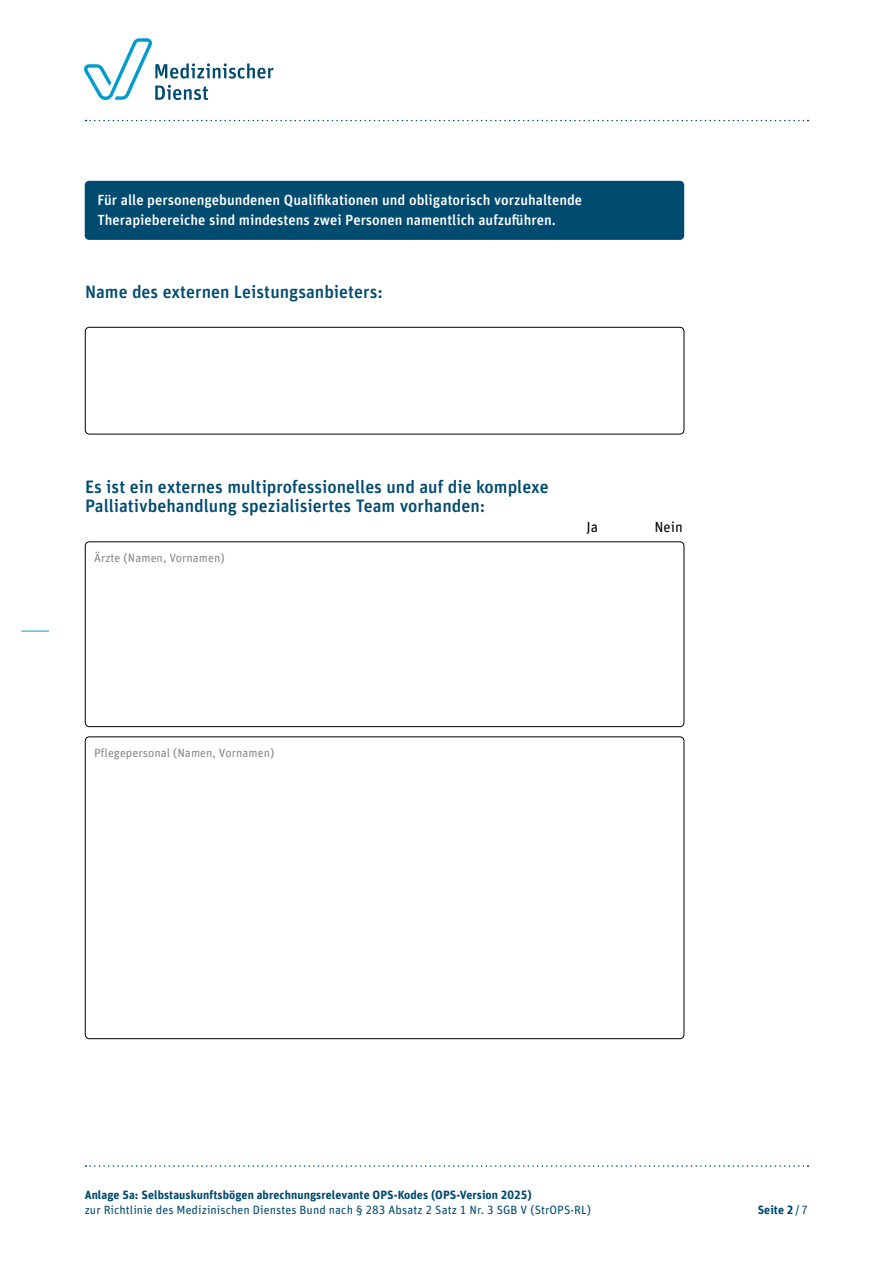
<style>
.page{position:relative;width:893px;height:1263px;background:#fff}
.page>*{position:absolute;margin:0;border:0;box-sizing:border-box;transform-origin:0 0}
.H3_Zwischenheadline_ohne_Linie{font:500 18px/19.5px "Unit Rounded Pro";color:#004b70}
.Unterzeilen{font:500 14.7px/19.5px "Unit Rounded Pro";color:#fff}
.Strukturprüfungen_ja_nein{font:14.7px "Unit Rounded Pro";color:#000}
.Paginierung{font:700 12px "Unit Rounded Pro";letter-spacing:.005em;color:#004b70}
.t1{font:12px "Unit Rounded Pro";letter-spacing:.005em;color:#004b70}
.Bescheibung_Textfelder{font:12px "Unit Rounded Pro";letter-spacing:.005em;color:#878786}
.s1{font-weight:400}
</style>
<div class="page">
<svg style="left:85px;top:1165px;width:723px;height:2px"></svg>
<svg style="left:85px;top:120px;width:723px;height:1px"></svg>
<svg style="left:21px;top:631px;width:28px;height:1px"></svg>
<svg style="left:84px;top:38px;width:190px;height:62px"></svg>
<div style="left:85px;top:327px;width:599px;height:107px;border:1px solid #000;border-radius:4px"></div>
<div style="left:85px;top:542px;width:599px;height:185px;border:1px solid #000;border-radius:4px"></div>
<div style="left:85px;top:181px;width:599px;height:59px;background:#004b70;border-radius:4px"></div>
<p class="Unterzeilen" style="left:97px;top:190px;width:486px">Für alle personengebundenen Qualifikationen und obligatorisch vorzuhaltende<br>Therapiebereiche sind mindestens zwei Personen namentlich aufzuführen.</p>
<h3 class="H3_Zwischenheadline_ohne_Linie" style="left:85px;top:281px;width:299px">Name des externen Leistungsanbieters:</h3>
<h3 class="H3_Zwischenheadline_ohne_Linie" style="left:85px;top:476px;width:465px">Es ist ein externes multiprofessionelles und auf die komplexe<br>Palliativbehandlung spezialisiertes Team vorhanden:</h3>
<p class="Bescheibung_Textfelder" style="left:94px;top:549px;width:132px">Ärzte (Namen, Vornamen)</p>
<p class="Strukturprüfungen_ja_nein" style="left:586px;top:517px;width:13px">Ja</p>
<p class="Strukturprüfungen_ja_nein" style="left:654px;top:517px;width:30px">Nein</p>
<p class="Bescheibung_Textfelder" style="left:94px;top:744px;width:182px">Pflegepersonal (Namen, Vornamen)</p>
<p class="Paginierung" style="left:85px;top:1186px;width:449px">Anlage 5a: Selbstauskunftsbögen abrechnungsrelevante OPS-Kodes (OPS-Version 2025)</p>
<p class="t1" style="left:85px;top:1202px;width:508px">zur Richtlinie des Medizinischen Dienstes Bund nach § 283 Absatz 2 Satz 1 Nr. 3 SGB V (StrOPS-RL)</p>
<p class="Paginierung" style="left:758px;top:1201px;width:52px">Seite 2<span class="s1">/7</span></p>
</div>
